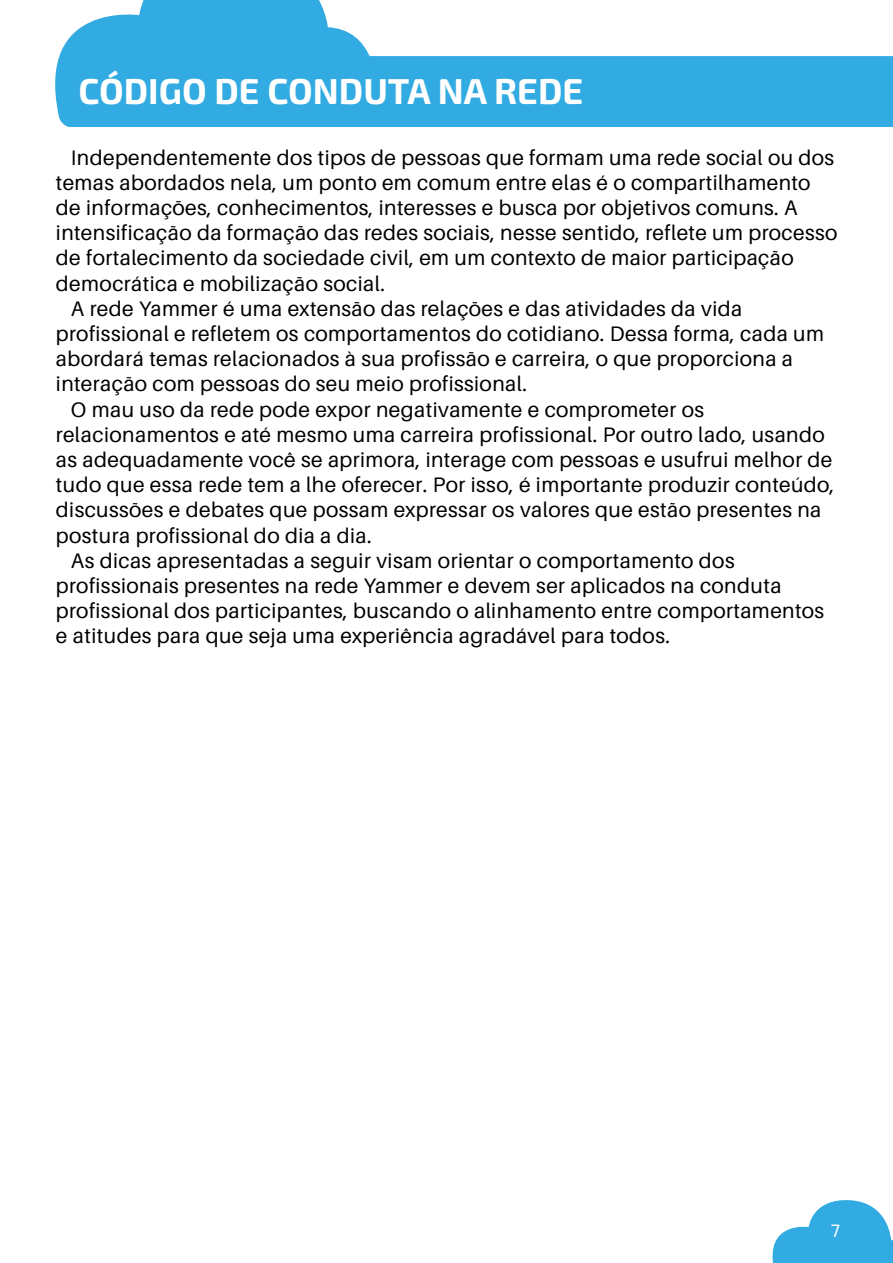
<style>
.page{position:relative;width:893px;height:1263px;background:#fff}
.page>*{position:absolute;margin:0;border:0;box-sizing:border-box;transform-origin:0 0}
.t1{font:700 36px "Exo 2.0";color:#fff}
.t2{font:21px "Aileron";letter-spacing:.02em;color:#000}
.t3{font:18px "Exo 2.0";color:#fff}
</style>
<div class="page">
<svg style="left:772px;top:1200px;width:121px;height:63px"></svg>
<svg style="left:55px;top:0;width:838px;height:126px;fill:#32aae2"></svg>
<h1 class="t1" style="left:78px;top:70px;width:506px">CÓDIGO DE CONDUTA NA REDE</h1>
<p class="t2" style="left:71px;top:146px;width:765px">Independentemente dos tipos de pessoas que formam uma rede social ou dos</p>
<p class="t2" style="left:56px;top:171px;width:756px">temas abordados nela, um ponto em comum entre elas é o compartilhamento</p>
<p class="t2" style="left:56px;top:196px;width:743px">de informações, conhecimentos, interesses e busca por objetivos comuns. A</p>
<p class="t2" style="left:56px;top:221px;width:783px">intensificação da formação das redes sociais, nesse sentido, reflete um processo</p>
<p class="t2" style="left:56px;top:247px;width:739px">de fortalecimento da sociedade civil, em um contexto de maior participação</p>
<p class="t2" style="left:56px;top:272px;width:331px">democrática e mobilização social.</p>
<p class="t2" style="left:71px;top:297px;width:673px">A rede Yammer é uma extensão das relações e das atividades da vida</p>
<p class="t2" style="left:56px;top:322px;width:770px">profissional e refletem os comportamentos do cotidiano. Dessa forma, cada um</p>
<p class="t2" style="left:56px;top:347px;width:739px">abordará temas relacionados à sua profissão e carreira, o que proporciona a</p>
<p class="t2" style="left:56px;top:373px;width:473px">interação com pessoas do seu meio profissional.</p>
<p class="t2" style="left:71px;top:398px;width:635px">O mau uso da rede pode expor negativamente e comprometer os</p>
<p class="t2" style="left:56px;top:423px;width:770px">relacionamentos e até mesmo uma carreira profissional. Por outro lado, usando</p>
<p class="t2" style="left:56px;top:448px;width:778px">as adequadamente você se aprimora, interage com pessoas e usufrui melhor de</p>
<p class="t2" style="left:56px;top:473px;width:780px">tudo que essa rede tem a lhe oferecer. Por isso, é importante produzir conteúdo,</p>
<p class="t2" style="left:56px;top:499px;width:767px">discussões e debates que possam expressar os valores que estão presentes na</p>
<p class="t2" style="left:56px;top:524px;width:317px">postura profissional do dia a dia.</p>
<p class="t2" style="left:71px;top:549px;width:665px">As dicas apresentadas a seguir visam orientar o comportamento dos</p>
<p class="t2" style="left:56px;top:574px;width:727px">profissionais presentes na rede Yammer e devem ser aplicados na conduta</p>
<p class="t2" style="left:56px;top:599px;width:770px">profissional dos participantes, buscando o alinhamento entre comportamentos</p>
<p class="t2" style="left:56px;top:625px;width:616px">e atitudes para que seja uma experiência agradável para todos.</p>
<p class="t3" style="left:831px;top:1220px;width:11px">7</p>
</div>
